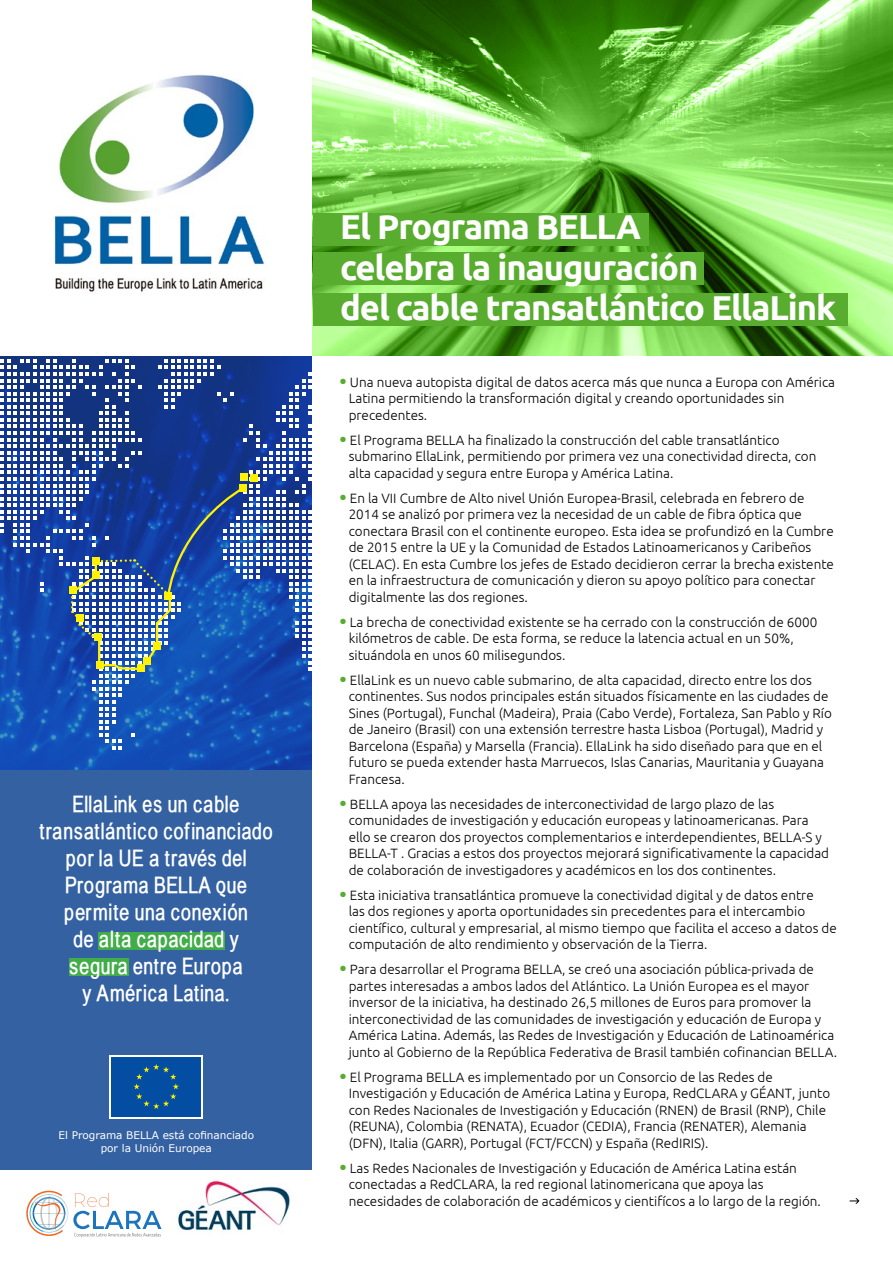
<style>
.page{position:relative;width:893px;height:1263px;background:#fff}
.page>*{position:absolute;margin:0;border:0;box-sizing:border-box;transform-origin:0 0}
.t1{font:700 34.5px/40.5px "Ubuntu";letter-spacing:-.03em;color:#fff}
.t2{font:700 22.5px/27px "Babel Sans";letter-spacing:.025em;color:#fff;text-align:center}
.t3{font:300 13.5px/16.5px "Ubuntu";color:#000}
.t4{font:10.5px/13.2px "Verdana";color:#fff;text-align:center}
</style>
<div class="page">
<div style="left:0;top:356px;width:340px;height:814px;background:#3461a1"></div>
<img style="left:0;top:356px;width:313px;height:414px">
<svg style="left:0;top:359px;width:313px;height:390px;background:#335cab"></svg>
<img style="left:54px;top:74px;width:211px;height:218px">
<svg style="left:27px;top:1191px;width:135px;height:46px"></svg>
<img style="left:177px;top:1180px;width:113px;height:51px">
<svg style="left:110px;top:1055px;width:93px;height:63px"></svg>
<div style="left:111px;top:1057px;width:90px;height:59px;background:#034ea2"></div>
<svg style="left:134px;top:1064px;width:45px;height:45px"></svg>
<div style="left:99px;top:932px;width:126px;height:18px;background:#41ad49"></div>
<div style="left:69px;top:959px;width:60px;height:17px;background:#41ad49"></div>
<img style="left:313px;top:0;width:580px;height:357px">
<div style="left:313px;top:357px;width:580px;height:906px;background:#fff"></div>
<div style="left:313px;top:213px;width:335px;height:32px;background:#58ac2e"></div>
<div style="left:313px;top:252px;width:391px;height:32px;background:#58ac2e"></div>
<div style="left:313px;top:293px;width:534px;height:32px;background:#58ac2e"></div>
<svg style="left:850px;top:1198px;width:10px;height:6px"></svg>
<h2 class="t2" style="left:39px;top:791px;width:235px">EllaLink es un cable transatlántico cofinanciado por la UE a través del<br>Programa BELLA que permite una conexión<br>de alta capacidad y<br>segura entre Europa<br>y América Latina.</h2>
<p class="t4" style="left:58px;top:1128px;width:197px">El Programa BELLA está cofinanciado por la Unión Europea</p>
<h1 class="t1" style="left:340px;top:206px;width:497px">El Programa BELLA<br>celebra la inauguración<br>del cable transatlántico EllaLink</h1>
<p class="t3" style="left:349px;top:373px;width:488px;text-indent:-8px"><sup>●</sup> Una nueva autopista digital de datos acerca más que nunca a Europa con América<br>Latina permitiendo la transformación digital y creando oportunidades sin precedentes.</p>
<p class="t3" style="left:349px;top:431px;width:469px;text-indent:-8px"><sup>●</sup> El Programa BELLA ha finalizado la construcción del cable transatlántico submarino EllaLink, permitiendo por primera vez una conectividad directa, con alta capacidad y segura entre Europa y América Latina.</p>
<p class="t3" style="left:349px;top:489px;width:487px;text-indent:-8px"><sup>●</sup> En la VII Cumbre de Alto nivel Unión Europea-Brasil, celebrada en febrero de 2014 se analizó por primera vez la necesidad de un cable de fibra óptica que conectara Brasil con el continente europeo. Esta idea se profundizó en la Cumbre de 2015 entre la UE y la Comunidad de Estados Latinoamericanos y Caribeños (CELAC). En esta Cumbre los jefes de Estado decidieron cerrar la brecha existente en la infraestructura de comunicación y dieron su apoyo político para conectar digitalmente las dos regiones.</p>
<p class="t3" style="left:349px;top:613px;width:470px;text-indent:-8px"><sup>●</sup> La brecha de conectividad existente se ha cerrado con la construcción de 6000 kilómetros de cable. De esta forma, se reduce la latencia actual en un 50%, situándola en unos 60 milisegundos.</p>
<p class="t3" style="left:349px;top:671px;width:485px;text-indent:-8px"><sup>●</sup> EllaLink es un nuevo cable submarino, de alta capacidad, directo entre los dos continentes. Sus nodos principales están situados físicamente en las ciudades de Sines (Portugal), Funchal (Madeira), Praia (Cabo Verde), Fortaleza, San Pablo y Río de Janeiro (Brasil) con una extensión terrestre hasta Lisboa (Portugal), Madrid y Barcelona (España) y Marsella (Francia). EllaLink ha sido diseñado para que en el futuro se pueda extender hasta Marruecos, Islas Canarias, Mauritania y Guayana Francesa.</p>
<p class="t3" style="left:349px;top:795px;width:482px;text-indent:-8px"><sup>●</sup> BELLA apoya las necesidades de interconectividad de largo plazo de las comunidades de investigación y educación europeas y latinoamericanas. Para ello se crearon dos proyectos complementarios e interdependientes, BELLA-S y BELLA-T . Gracias a estos dos proyectos mejorará significativamente la capacidad de colaboración de investigadores y académicos en los dos continentes.</p>
<p class="t3" style="left:349px;top:886px;width:490px;text-indent:-8px"><sup>●</sup> Esta iniciativa transatlántica promueve la conectividad digital y de datos entre<br>las dos regiones y aporta oportunidades sin precedentes para el intercambio científico, cultural y empresarial, al mismo tiempo que facilita el acceso a datos de computación de alto rendimiento y observación de la Tierra.</p>
<p class="t3" style="left:349px;top:961px;width:490px;text-indent:-8px"><sup>●</sup> Para desarrollar el Programa BELLA, se creó una asociación pública-privada de partes interesadas a ambos lados del Atlántico. La Unión Europea es el mayor inversor de la iniciativa, ha destinado 26,5 millones de Euros para promover la interconectividad de las comunidades de investigación y educación de Europa y América Latina. Además, las Redes de Investigación y Educación de Latinoamérica junto al Gobierno de la República Federativa de Brasil también cofinancian BELLA.</p>
<p class="t3" style="left:349px;top:1068px;width:483px;text-indent:-8px"><sup>●</sup> El Programa BELLA es implementado por un Consorcio de las Redes de Investigación y Educación de América Latina y Europa, RedCLARA y GÉANT, junto con Redes Nacionales de Investigación y Educación (RNEN) de Brasil (RNP), Chile (REUNA), Colombia (RENATA), Ecuador (CEDIA), Francia (RENATER), Alemania (DFN), Italia (GARR), Portugal (FCT/FCCN) y España (RedIRIS).</p>
<p class="t3" style="left:349px;top:1159px;width:474px;text-indent:-8px"><sup>●</sup> Las Redes Nacionales de Investigación y Educación de América Latina están conectadas a RedCLARA, la red regional latinomericana que apoya las necesidades de colaboración de académicos y cientifícos a lo largo de la región.</p>
</div>
